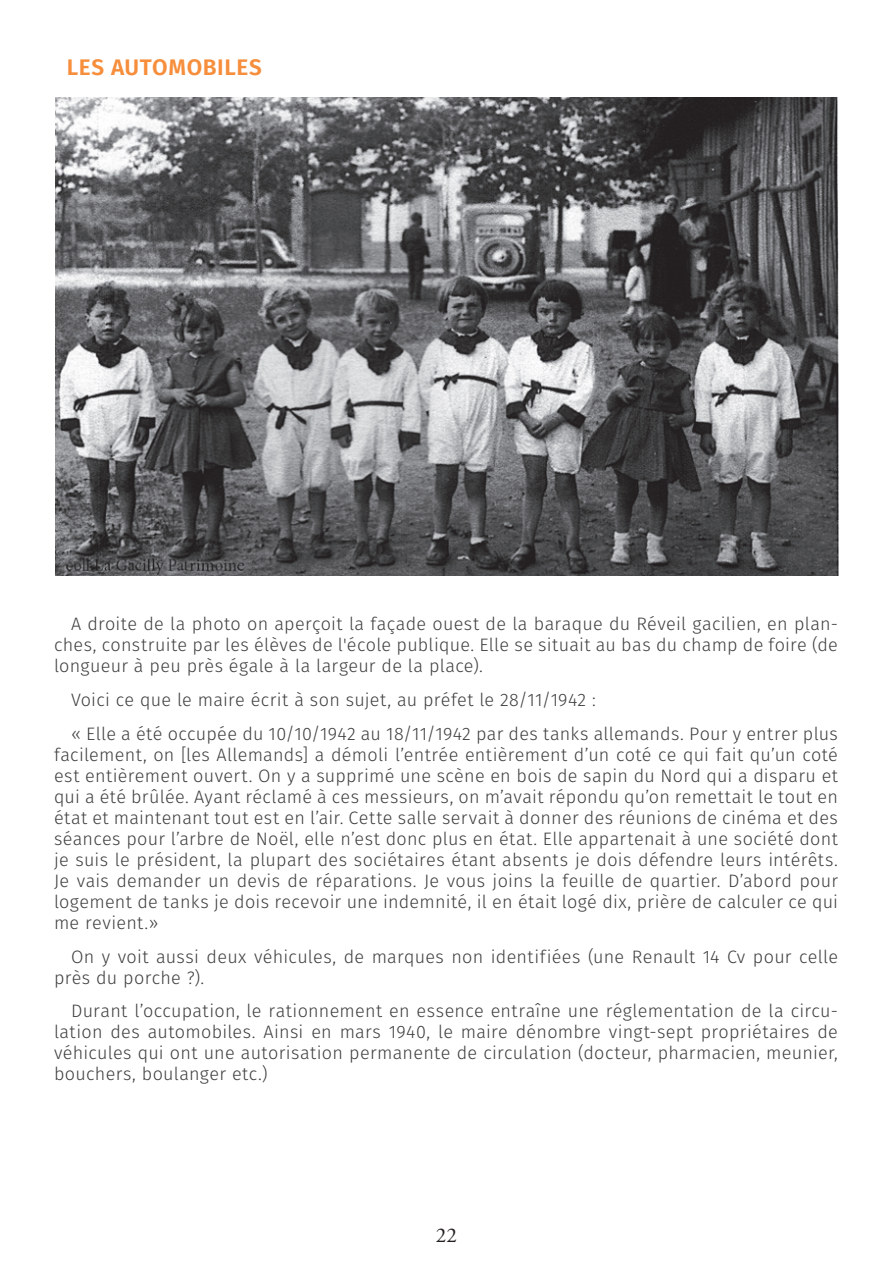
<style>
.page{position:relative;width:893px;height:1263px;background:#fff}
.page>*{position:absolute;margin:0;border:0;box-sizing:border-box;transform-origin:0 0}
.t1{font:600 22.5px "Fira Sans";letter-spacing:.025em;color:#f68e3c}
.t2{font:21px "Adobe Garamond Pro";color:#231f20}
.t3{font:300 18px/21px "Fira Sans";letter-spacing:.015em;color:#3e3e3f;text-align:justify}
</style>
<div class="page">
<img style="left:55px;top:98px;width:784px;height:478px">
<p class="t1" style="left:67px;top:49px;width:197px">LES AUTOMOBILES</p>
<p class="t3" style="left:54px;top:613px;width:785px;text-indent:17px">A droite de la photo on aperçoit la façade ouest de la baraque du Réveil gacilien, en plan&shy;ches, construite par les élèves de l'école publique. Elle se situait au bas du champ de foire (de longueur à peu près égale à la largeur de la place).</p>
<p class="t3" style="left:71px;top:683px;width:768px;line-height:33.8px">Voici ce que le maire écrit à son sujet, au préfet le 28/11/1942 :<br>« Elle a été occupée du 10/10/1942 au 18/11/1942 par des tanks allemands. Pour y entrer plus</p>
<p class="t3" style="left:54px;top:744px;width:786px">facilement, on [les Allemands] a démoli l’entrée entièrement d’un coté ce qui fait qu’un coté est entièrement ouvert. On y a supprimé une scène en bois de sapin du Nord qui a disparu et qui a été brûlée. Ayant réclamé à ces messieurs, on m’avait répondu qu’on remettait le tout en état et maintenant tout est en l’air. Cette salle servait à donner des réunions de cinéma et des séances pour l’arbre de Noël, elle n’est donc plus en état. Elle appartenait à une société dont je suis le président, la plupart des sociétaires étant absents je dois défendre leurs intérêts.<br>Je vais demander un devis de réparations. Je vous joins la feuille de quartier. D’abord pour logement de tanks je dois recevoir une indemnité, il en était logé dix, prière de calculer ce qui me revient.»</p>
<p class="t3" style="left:54px;top:946px;width:786px;text-indent:17px">On y voit aussi deux véhicules, de marques non identifiées (une Renault 14 Cv pour celle près du porche ?).</p>
<p class="t3" style="left:54px;top:1000px;width:785px;text-indent:17px">Durant l’occupation, le rationnement en essence entraîne une réglementation de la circu&shy;lation des automobiles. Ainsi en mars 1940, le maire dénombre vingt-sept propriétaires de véhicules qui ont une autorisation permanente de circulation (docteur, pharmacien, meunier, bouchers, boulanger etc.)</p>
<p class="t2" style="left:436px;top:1222px;width:22px">22</p>
</div>
